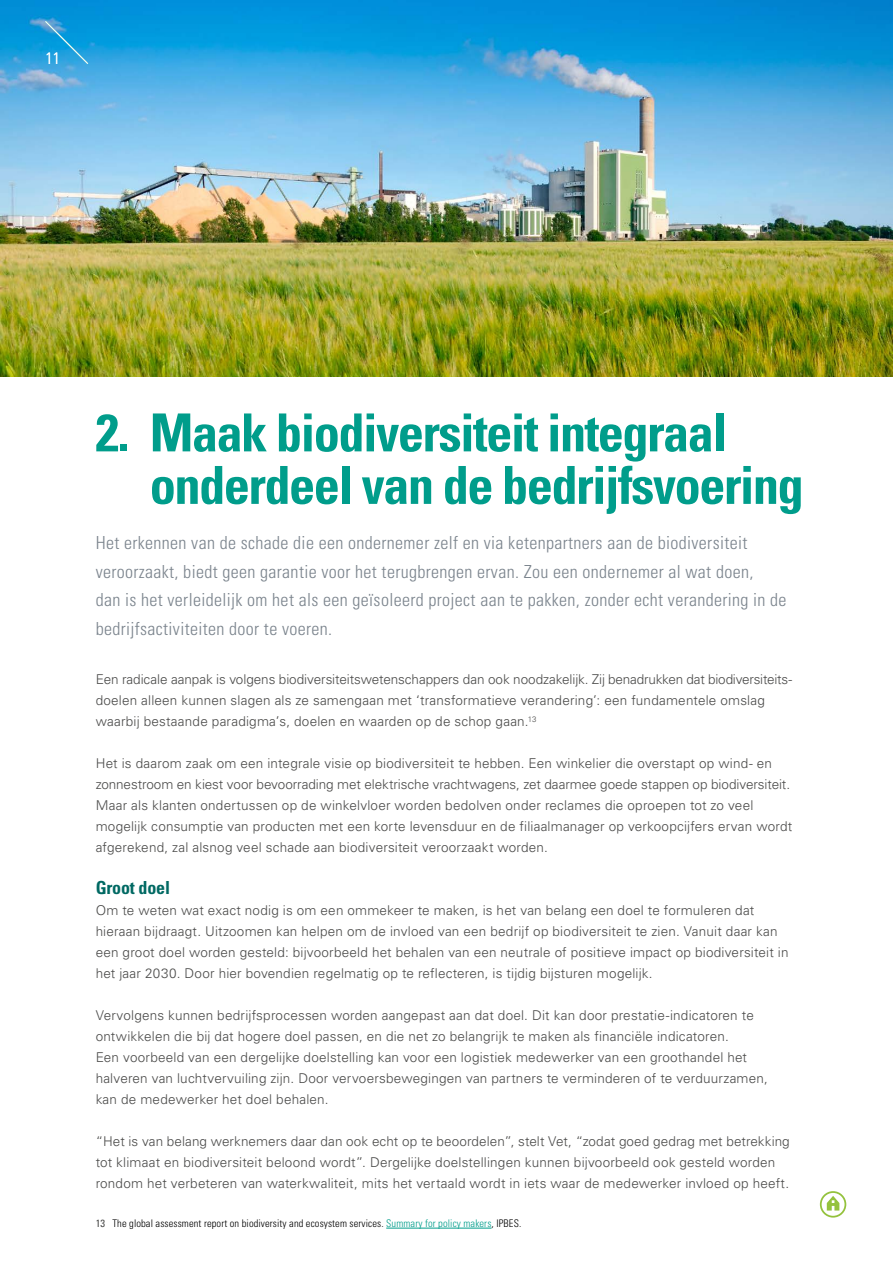
<style>
.page{position:relative;width:893px;height:1263px;background:#fff}
.page>*{position:absolute;margin:0;border:0;box-sizing:border-box;transform-origin:0 0}
.t1{font:700 condensed 52.5px/52.5px "Univers LT Std";letter-spacing:-.03em;color:#009d8b}
.t2{font:300 condensed 18px/28.5px "Univers LT Std";letter-spacing:.02em;color:#7a838c}
.t3{font:700 condensed 18px "Univers LT Std";letter-spacing:-.01em;color:#006963}
.t4{font:300 condensed 16.5px "Univers LT Std";color:#fff}
.t5{font:300 13.5px/21px "Univers LT Std";letter-spacing:.015em;color:#4a4a49}
.t6{font:300 condensed 10.5px "Univers LT Std";letter-spacing:.01em;color:#000}
.s1{font-weight:400;color:#4a4a49}
.s2{color:#009d8b}
</style>
<div class="page">
<img style="left:0;top:0;width:893px;height:376px">
<svg style="left:44px;top:20px;width:45px;height:45px;background:#1f9fdc"></svg>
<svg style="left:827px;top:1196px;width:12px;height:14px"></svg>
<div style="left:820px;top:1191px;width:26px;height:26px;border:2px solid #94c23d;border-radius:50%"></div>
<hr style="left:386px;top:1228px;width:105px;height:1px;background:#009d8b">
<p class="t4" style="left:45px;top:48px;width:16px">11</p>
<h1 class="t1" style="left:150px;top:406px;width:655px;text-indent:-54px">2. Maak biodiversiteit integraal onderdeel van de bedrijfsvoering</h1>
<p class="t2" style="left:96px;top:529px;width:692px">Het erkennen van de schade die een ondernemer zelf en via ketenpartners aan de biodiversiteit veroorzaakt, biedt geen garantie voor het terugbrengen ervan. Zou een ondernemer al wat doen,<br>dan is het verleidelijk om het als een geïsoleerd project aan te pakken, zonder echt verandering in de bedrijfsactiviteiten door te voeren.</p>
<p class="t5" style="left:96px;top:669px;width:698px">Een radicale aanpak is volgens biodiversiteitswetenschappers dan ook noodzakelijk. Zij benadrukken dat biodiversiteits&shy;doelen alleen kunnen slagen als ze samengaan met ‘transformatieve verandering’: een fundamentele omslag waarbij bestaande paradigma’s, doelen en waarden op de schop gaan.<sup>13</sup></p>
<p class="t5" style="left:96px;top:753px;width:698px">Het is daarom zaak om een integrale visie op biodiversiteit te hebben. Een winkelier die overstapt op wind- en zonnestroom en kiest voor bevoorrading met elektrische vrachtwagens, zet daarmee goede stappen op biodiversiteit.<br>Maar als klanten ondertussen op de winkelvloer worden bedolven onder reclames die oproepen tot zo veel mogelijk consumptie van producten met een korte levensduur en de filiaalmanager op verkoopcijfers ervan wordt afgerekend, zal alsnog veel schade aan biodiversiteit veroorzaakt worden.</p>
<h2 class="t3" style="left:96px;top:877px;width:76px">Groot doel</h2>
<p class="t5" style="left:96px;top:900px;width:694px">Om te weten wat exact nodig is om een ommekeer te maken, is het van belang een doel te formuleren dat hieraan bijdraagt. Uitzoomen kan helpen om de invloed van een bedrijf op biodiversiteit te zien. Vanuit daar kan een groot doel worden gesteld: bijvoorbeeld het behalen van een neutrale of positieve impact op biodiversiteit in het jaar 2030. Door hier bovendien regelmatig op te reflecteren, is tijdig bijsturen mogelijk.</p>
<p class="t5" style="left:96px;top:1005px;width:674px">Vervolgens kunnen bedrijfsprocessen worden aangepast aan dat doel. Dit kan door prestatie-indicatoren te ontwikkelen die bij dat hogere doel passen, en die net zo belangrijk te maken als financiële indicatoren.<br>Een voorbeeld van een dergelijke doelstelling kan voor een logistiek medewerker van een groothandel het halveren van luchtvervuiling zijn. Door vervoersbewegingen van partners te verminderen of te verduurzamen, kan de medewerker het doel behalen.</p>
<p class="t5" style="left:96px;top:1131px;width:696px">“Het is van belang werknemers daar dan ook echt op te beoordelen”, stelt Vet, “zodat goed gedrag met betrekking tot klimaat en biodiversiteit beloond wordt”. Dergelijke doelstellingen kunnen bijvoorbeeld ook gesteld worden rondom het verbeteren van waterkwaliteit, mits het vertaald wordt in iets waar de medewerker invloed op heeft.</p>
<p class="t6" style="left:96px;top:1217px;width:427px"><span class="s1">13</span> The global assessment report on biodiversity and ecosystem services. <span class="s2">Summary for policy makers</span>, IPBES.</p>
</div>
